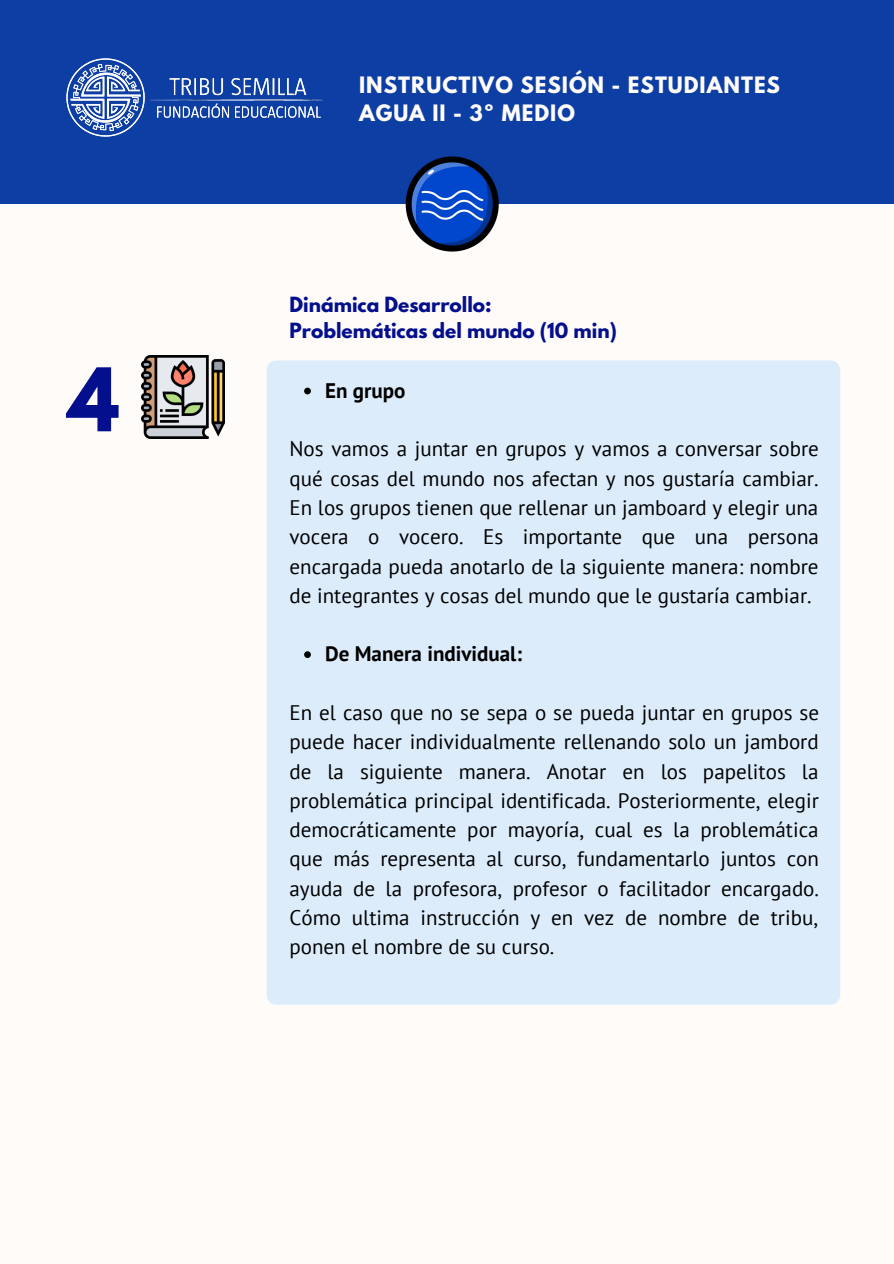
<style>
.page{position:relative;width:894px;height:1264px;background:#fff}
.page>*{position:absolute;margin:0;border:0;box-sizing:border-box;transform-origin:0 0}
.t1{font:700 77.55px "League Spartan";color:#030f8c}
.t2{font:21px/29.2px "PT Sans";color:#000;text-align:justify}
.t3{font:700 21px "PT Sans";color:#000}
.t4{font:700 19.95px "League Spartan";letter-spacing:.05em;color:#fffbf9}
.t5{font:700 18.6px "League Spartan";color:#030f8c}
</style>
<div class="page">
<div style="left:0;top:0;width:893px;height:1263px;background:#fffbf9"></div>
<div style="left:0;top:0;width:893px;height:204px;background:#0c3ea4"></div>
<img style="left:66px;top:58px;width:257px;height:79px">
<img style="left:405px;top:156px;width:93px;height:96px">
<div style="left:266px;top:360px;width:574px;height:644px;background:#dcecfb;border-radius:10px"></div>
<svg style="left:304px;top:387px;width:7px;height:7px"></svg>
<svg style="left:304px;top:651px;width:7px;height:7px"></svg>
<img style="left:141px;top:355px;width:84px;height:84px">
<p class="t1" style="left:68px;top:361px;width:53px">4</p>
<p class="t4" style="left:359px;top:75px;width:422px">INSTRUCTIVO SESIÓN - ESTUDIANTES</p>
<p class="t4" style="left:359px;top:103px;width:217px">AGUA II - 3º MEDIO</p>
<p class="t5" style="left:289px;top:296px;width:204px">Dinámica Desarrollo:</p>
<p class="t5" style="left:289px;top:321px;width:329px">Problemáticas del mundo (10 min)</p>
<p class="t3" style="left:325px;top:376px;width:82px">En grupo</p>
<p class="t2" style="left:289px;top:434px;width:531px">Nos vamos a juntar en grupos y vamos a conversar sobre qué cosas del mundo nos afectan y nos gustaría cambiar.<br>En los grupos tienen que rellenar un jamboard y elegir una vocera o vocero. Es importante que una persona encargada pueda anotarlo de la siguiente manera: nombre de integrantes y cosas del mundo que le gustaría cambiar.</p>
<p class="t3" style="left:325px;top:640px;width:198px">De Manera individual:</p>
<p class="t2" style="left:289px;top:697px;width:531px">En el caso que no se sepa o se pueda juntar en grupos se puede hacer individualmente rellenando solo un jambord de la siguiente manera. Anotar en los papelitos la problemática principal identificada. Posteriormente, elegir democráticamente por mayoría, cual es la problemática que más representa al curso, fundamentarlo juntos con ayuda de la profesora, profesor o facilitador encargado.<br>Cómo ultima instrucción y en vez de nombre de tribu, ponen el nombre de su curso.</p>
</div>
